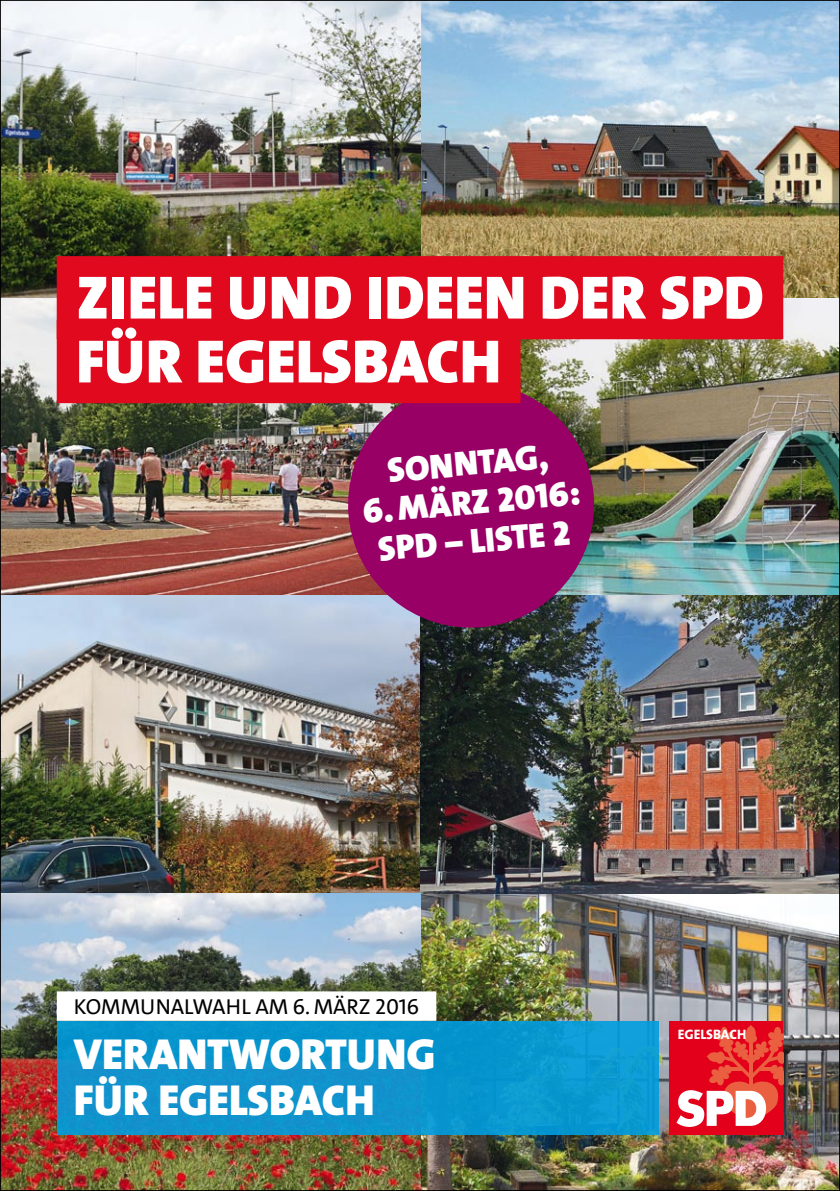
<style>
.page{position:relative;width:840px;height:1191px;background:#fff}
.page>*{position:absolute;margin:0;border:0;box-sizing:border-box;transform-origin:0 0}
.t1{font:61.6px/63.8px "The Sans Black Caps";color:#fff}
.t2{font:900 43.6px/46px "The Sans";color:#fff}
.t3{font:35px/38.8px "The Sans Black Caps";color:#fff;text-align:center}
.t4{font:21.8px "SPD The Sans Versal";color:#000}
.t5{font:800 13.8px "The Sans";color:#fff}
</style>
<div class="page">
<img style="left:2px;top:2px;width:835px;height:1187px">
<div style="left:57px;top:1020px;width:601px;height:114px;background:#0c94cd"></div>
<div style="left:669px;top:1020px;width:113px;height:114px;background:#e2001a"></div>
<svg style="left:676px;top:1025px;width:107px;height:102px"></svg>
<div style="left:57px;top:991px;width:379px;height:29px;background:#fff"></div>
<img style="left:342px;top:376px;width:257px;height:257px">
<div style="left:57px;top:256px;width:725px;height:83px;background:#e0091d"></div>
<div style="left:57px;top:320px;width:463px;height:83px;background:#e0091d"></div>
<p class="t1" style="left:76px;top:264px;width:688px">ZIELE UND IDEEN DER SPD<br>FÜR EGELSBACH</p>
<p class="t3" style="left:357px;top:453px;width:219px;rotate:-5deg">SONNTAG,<br>6.MÄRZ 2016:<br>SPD – LISTE 2</p>
<p class="t4" style="left:74px;top:992px;width:346px">KOMMUNALWAHL AM 6. MÄRZ 2016</p>
<p class="t2" style="left:74px;top:1030px;width:363px">VERANTWORTUNG<br>FÜR EGELSBACH</p>
<p class="t5" style="left:677px;top:1022px;width:70px">EGELSBACH</p>
</div>
